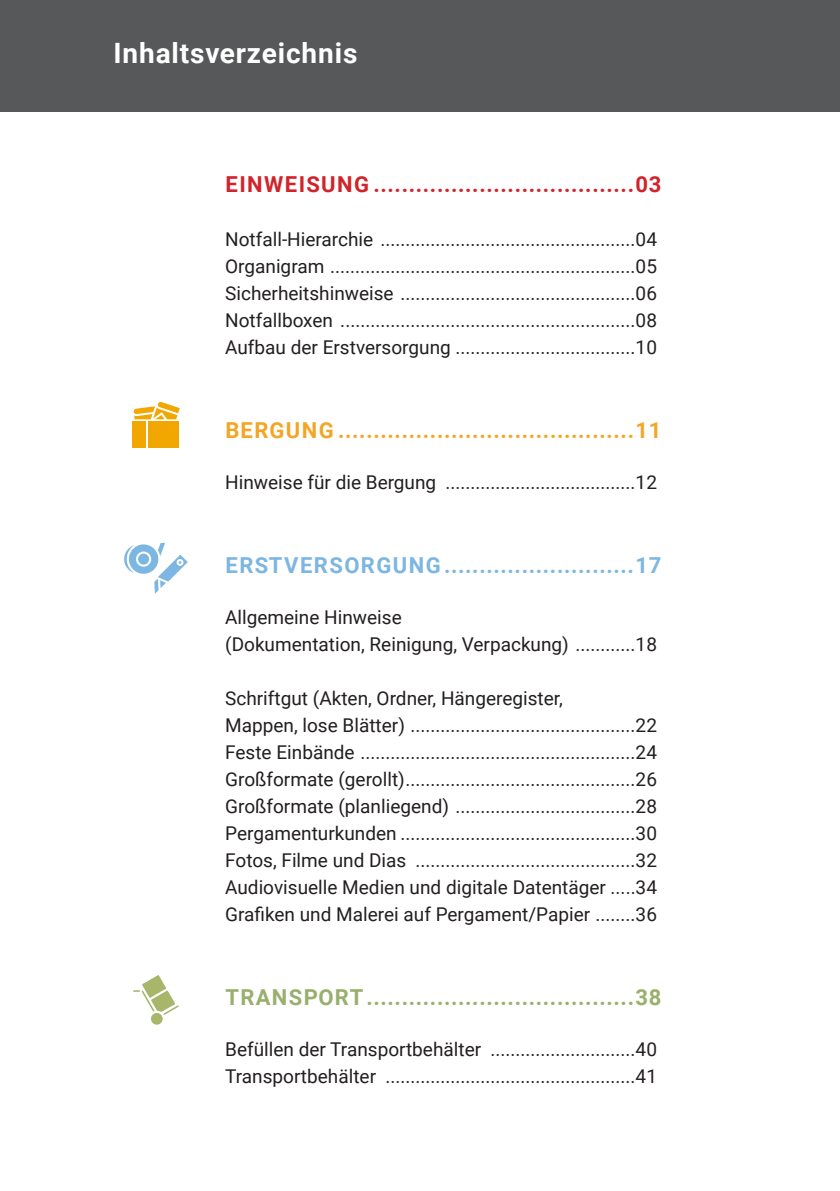
<style>
.page{position:relative;width:840px;height:1191px;background:#fff}
.page>*{position:absolute;margin:0;border:0;box-sizing:border-box;transform-origin:0 0}
.t1{font:700 28px "Roboto";letter-spacing:.03em;color:#fff}
.t2{font:700 22px "Roboto";letter-spacing:.065em;color:#f3a625}
.t3{font:700 22px "Roboto";letter-spacing:.065em;color:#d1232a}
.t4{font:700 22px "Roboto";letter-spacing:.045em;color:#98b06c}
.t5{font:700 22px "Roboto";letter-spacing:.065em;color:#7cb6e2}
.t6{font:19px/27px "Roboto";color:#231f20}
</style>
<div class="page">
<div style="left:0;top:0;width:839px;height:111px;background:#57585a"></div>
<svg style="left:124px;top:543px;width:64px;height:51px"></svg>
<svg style="left:133px;top:975px;width:46px;height:49px"></svg>
<div style="left:132px;top:421px;width:14px;height:26px;background:#f2a700"></div>
<div style="left:148px;top:421px;width:30px;height:26px;background:#f2a700"></div>
<svg style="left:133px;top:402px;width:47px;height:17px"></svg>
<h1 class="t1" style="left:113px;top:34px;width:245px">Inhaltsverzeichnis</h1>
<h2 class="t3" style="left:225px;top:168px;width:437px">EINWEISUNG .....................................03</h2>
<p class="t6" style="left:225px;top:225px;width:433px">Notfall-Hierarchie ...................................................04</p>
<p class="t6" style="left:225px;top:252px;width:433px">Organigram .............................................................05</p>
<p class="t6" style="left:225px;top:279px;width:433px">Sicherheitshinweise ...............................................06</p>
<p class="t6" style="left:225px;top:306px;width:433px">Notfallboxen ...........................................................08</p>
<p class="t6" style="left:225px;top:333px;width:433px">Aufbau der Erstversorgung ....................................10</p>
<p class="t2" style="left:225px;top:414px;width:437px">BERGUNG ..........................................11</p>
<p class="t6" style="left:225px;top:468px;width:433px">Hinweise für die Bergung ......................................12</p>
<p class="t5" style="left:225px;top:549px;width:437px">ERSTVERSORGUNG...........................17</p>
<p class="t6" style="left:225px;top:603px;width:433px">Allgemeine Hinweise<br>(Dokumentation, Reinigung, Verpackung) ............18</p>
<p class="t6" style="left:225px;top:684px;width:433px">Schriftgut (Akten, Ordner, Hängeregister,<br>Mappen, lose Blätter) .............................................22</p>
<p class="t6" style="left:225px;top:738px;width:433px">Feste Einbände .......................................................24</p>
<p class="t6" style="left:225px;top:765px;width:433px">Großformate (gerollt)..............................................26</p>
<p class="t6" style="left:225px;top:792px;width:433px">Großformate (planliegend) ....................................28</p>
<p class="t6" style="left:225px;top:819px;width:433px">Pergamenturkunden ...............................................30</p>
<p class="t6" style="left:225px;top:846px;width:433px">Fotos, Filme und Dias ............................................32</p>
<p class="t6" style="left:225px;top:873px;width:433px">Audiovisuelle Medien und digitale Datentäger .....34</p>
<p class="t6" style="left:225px;top:900px;width:433px">Grafiken und Malerei auf Pergament/Papier ........36</p>
<p class="t4" style="left:225px;top:981px;width:437px">TRANSPORT......................................38</p>
<p class="t6" style="left:225px;top:1035px;width:433px">Befüllen der Transportbehälter .............................40<br>Transportbehälter ..................................................41</p>
</div>
